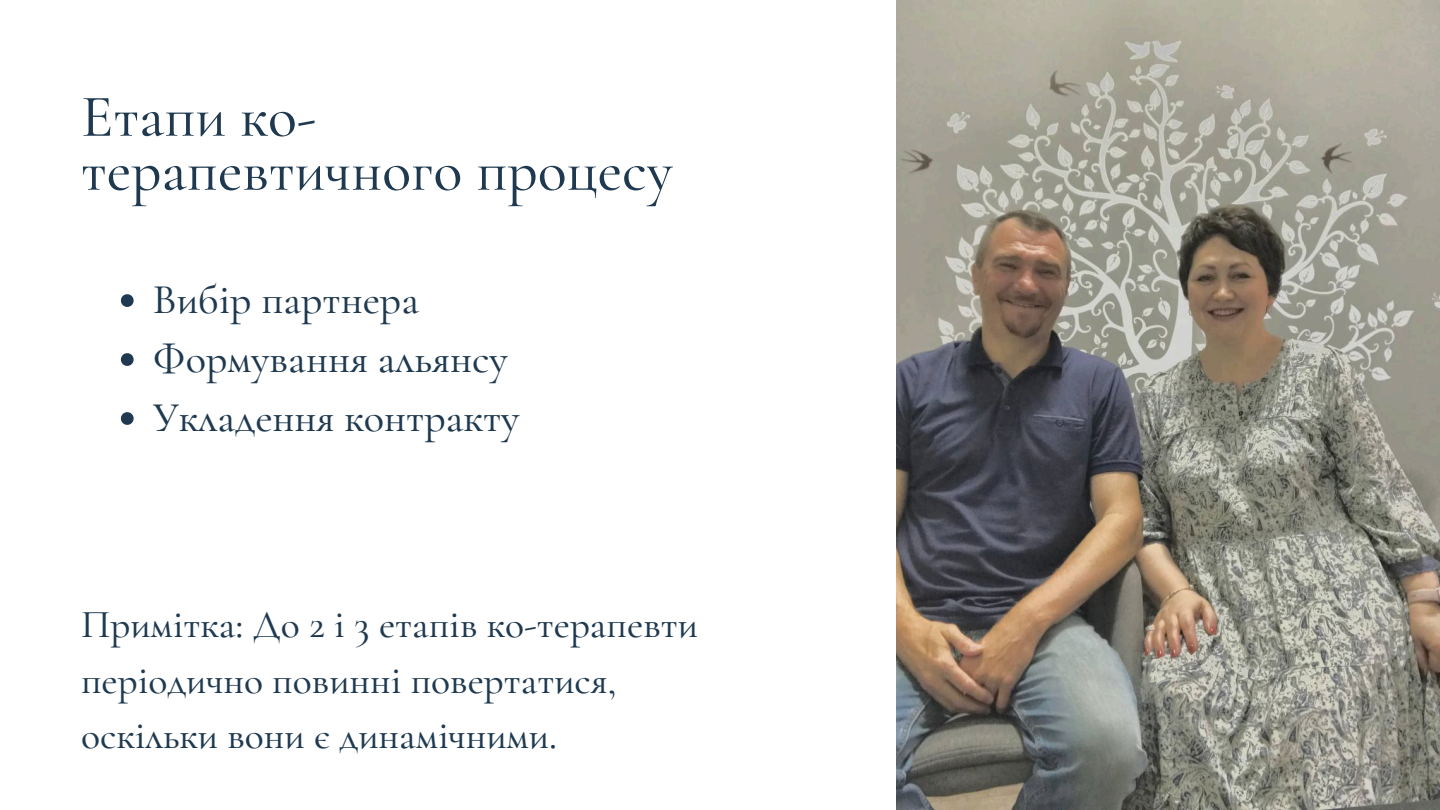
<style>
.page{position:relative;width:1440px;height:810px;background:#fff}
.page>*{position:absolute;margin:0;border:0;box-sizing:border-box;transform-origin:0 0}
.t1{font:500 60px/54px "Cormorant Garamond";color:#1e3950}
.t2{font:500 42.3px "Cormorant Garamond";color:#1e3950}
.t3{font:500 39.6px/55.1px "Cormorant Garamond";color:#1e3950}
</style>
<div class="page">
<svg style="left:121px;top:294px;width:13px;height:13px"></svg>
<svg style="left:121px;top:353px;width:13px;height:13px"></svg>
<svg style="left:121px;top:412px;width:13px;height:13px"></svg>
<img style="left:897px;top:0;width:543px;height:810px">
<h1 class="t1" style="left:81px;top:90px;width:593px">Етапи ко&shy;терапевтичного процесу</h1>
<p class="t2" style="left:153px;top:274px;width:268px">Вибір партнера</p>
<p class="t2" style="left:153px;top:333px;width:356px">Формування альянсу</p>
<p class="t2" style="left:153px;top:392px;width:368px">Укладення контракту</p>
<h2 class="t3" style="left:81px;top:597px;width:618px">Примітка: До 2 і 3 етапів ко-терапевти періодично повинні повертатися, оскільки вони є динамічними.</h2>
</div>
